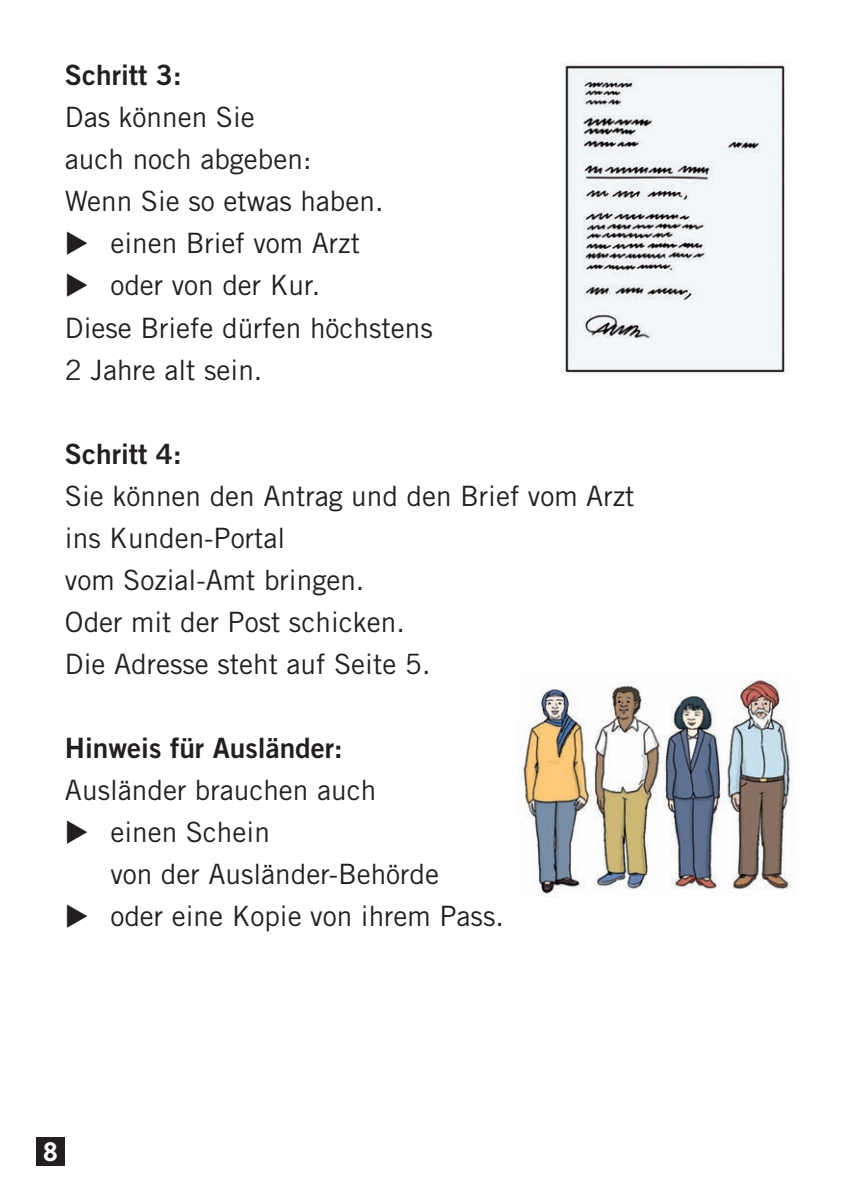
<style>
.page{position:relative;width:844px;height:1196px;background:#fff}
.page>*{position:absolute;margin:0;border:0;box-sizing:border-box;transform-origin:0 0}
.t1{font:28px/42px "Trade Gothic LT Std";color:#231f20}
.t2{font:28px "Trade Gothic LT Std Bd 2";color:#231f20}
.t3{font:700 24px "News Gothic Std";color:#fff}
</style>
<div class="page">
<div style="left:36px;top:1136px;width:29px;height:29px;background:#231f20"></div>
<img style="left:560px;top:62px;width:229px;height:312px">
<img style="left:517px;top:679px;width:277px;height:218px">
<p class="t2" style="left:65px;top:58px;width:118px">Schritt 3:</p>
<p class="t1" style="left:65px;top:96px;width:320px">Das können Sie<br>auch noch abgeben:<br>Wenn Sie so etwas haben.</p>
<p class="t1" style="left:65px;top:222px;width:296px">◆ einen Brief vom Arzt</p>
<p class="t1" style="left:65px;top:264px;width:369px">◆ oder von der Kur.<br>Diese Briefe dürfen höchstens<br>2 Jahre alt sein.</p>
<p class="t2" style="left:65px;top:436px;width:118px">Schritt 4:</p>
<p class="t1" style="left:65px;top:474px;width:571px">Sie können den Antrag und den Brief vom Arzt ins Kunden-Portal<br>vom Sozial-Amt bringen.<br>Oder mit der Post schicken.<br>Die Adresse steht auf Seite 5.</p>
<p class="t2" style="left:65px;top:730px;width:279px">Hinweis für Ausländer:</p>
<p class="t1" style="left:65px;top:768px;width:313px">Ausländer brauchen auch</p>
<p class="t1" style="left:110px;top:810px;width:330px;text-indent:-45px">◆ einen Schein<br>von der Ausländer-Behörde</p>
<p class="t1" style="left:65px;top:894px;width:440px">◆ oder eine Kopie von ihrem Pass.</p>
<p class="t3" style="left:43px;top:1135px;width:16px">8</p>
</div>
